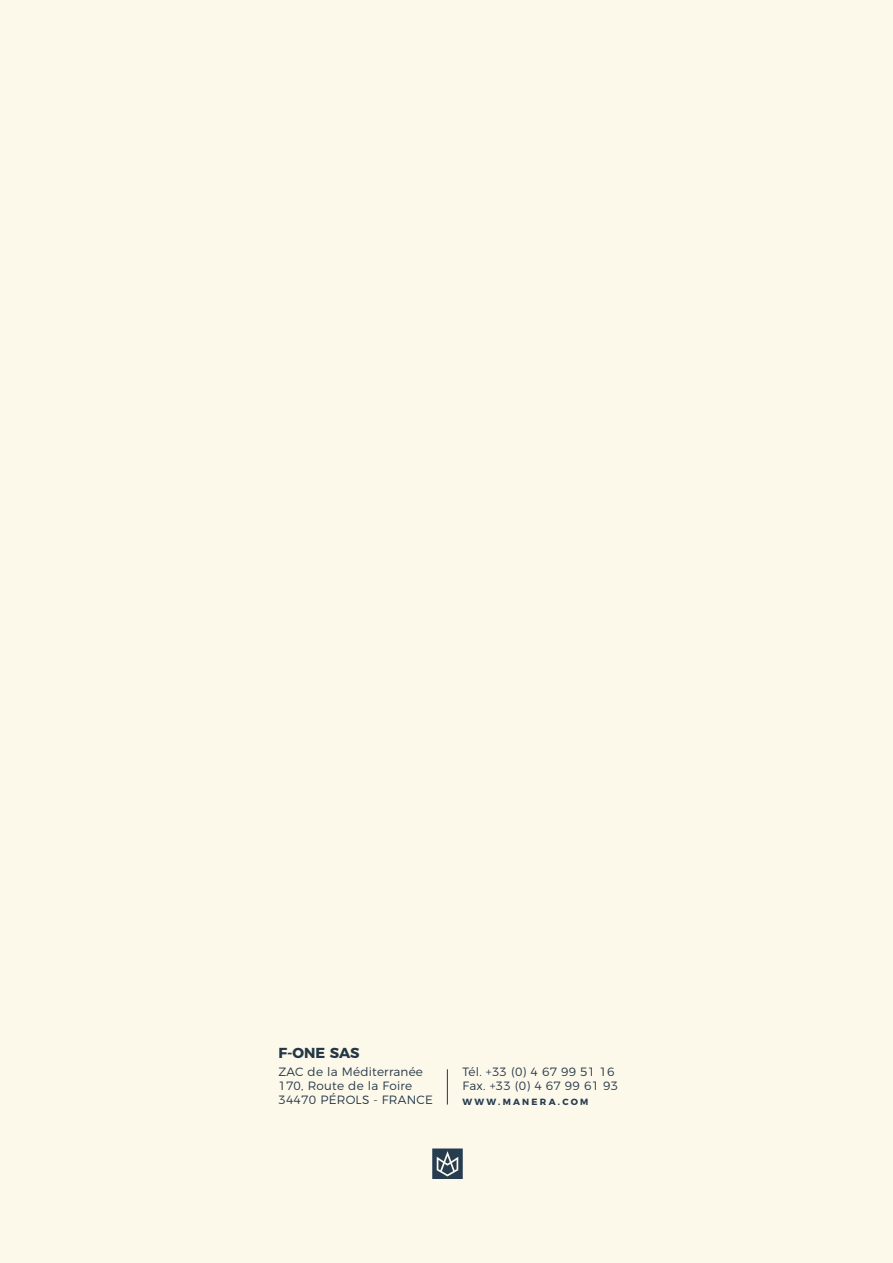
<style>
.page{position:relative;width:893px;height:1263px;background:#fcf9eb}
.page>*{position:absolute;margin:0;border:0;box-sizing:border-box;transform-origin:0 0}
.t1{font:700 14.55px "Montserrat";color:#253746}
.t2{font:300 12px/14.4px "Montserrat";letter-spacing:.02em;color:#253746}
.t3{font:700 9px "Montserrat";letter-spacing:.25em;color:#263d4f}
</style>
<div class="page">
<hr style="left:447px;top:1069px;width:1px;height:35px;background:#253746">
<svg style="left:432px;top:1148px;width:31px;height:31px"></svg>
<p class="t1" style="left:278px;top:1041px;width:83px">F-ONE SAS</p>
<p class="t2" style="left:278px;top:1063px;width:156px">ZAC de la Méditerranée<br>170, Route de la Foire<br>34470 PÉROLS - FRANCE</p>
<p class="t2" style="left:462px;top:1063px;width:157px">Tél. +33 (0) 4 67 99 51 16<br>Fax. +33 (0) 4 67 99 61 93</p>
<p class="t3" style="left:462px;top:1094px;width:127px">WWW.MANERA.COM</p>
</div>
